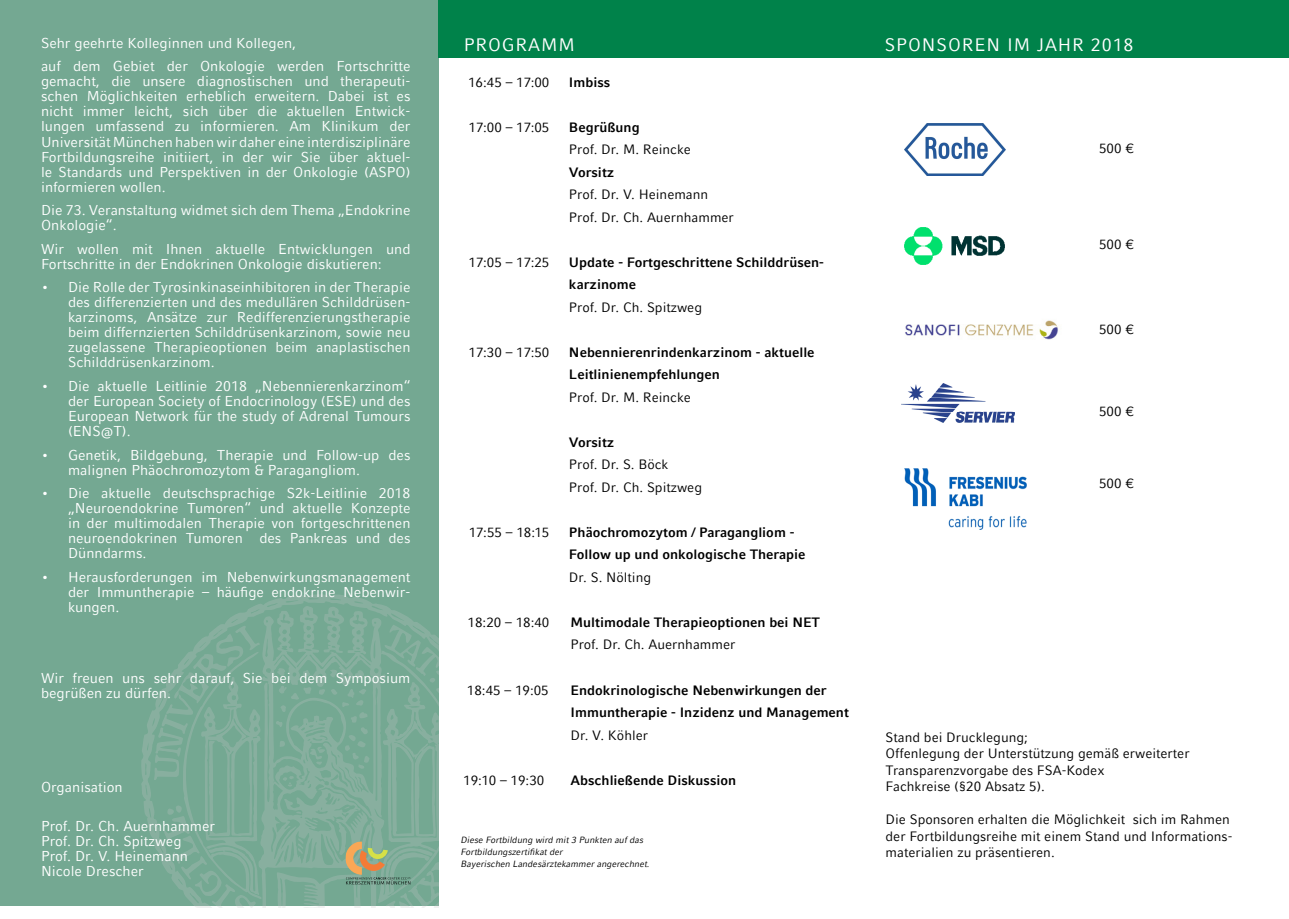
<style>
.page{position:relative;width:1289px;height:919px;background:#fff}
.page>*{position:absolute;margin:0;border:0;box-sizing:border-box;transform-origin:0 0}
.t1{font:18px "LMU Compatil Fact";letter-spacing:.05em;color:#fff}
.t2{font:14.25px/15px "LMU Compatil Fact";color:#fff}
.t3{font:13.5px/16.5px "LMU Compatil Fact";color:#000}
.t4{font:700 13.5px/22.5px "LMU Compatil Fact";color:#000}
.t5{font:italic 9px/12px "LMU Compatil Fact";color:#000}
</style>
<div class="page">
<div style="left:0;top:0;width:438px;height:906px;background:#74a892"></div>
<div style="left:438px;top:0;width:850px;height:57px;background:#00824a"></div>
<svg style="left:141px;top:594px;width:240px;height:245px"></svg>
<img style="left:904px;top:123px;width:101px;height:53px">
<img style="left:904px;top:227px;width:101px;height:38px">
<img style="left:905px;top:320px;width:153px;height:20px">
<svg style="left:154px;top:605px;width:284px;height:302px"></svg>
<img style="left:901px;top:384px;width:113px;height:38px">
<img style="left:904px;top:469px;width:122px;height:60px">
<p class="t2" style="left:41px;top:31px;width:371px;line-height:23.5px">Sehr geehrte Kolleginnen und Kollegen,<br>auf dem Gebiet der Onkologie werden Fortschritte</p>
<p class="t2" style="left:41px;top:74px;width:371px;text-align:justify">gemacht, die unsere diagnostischen und therapeuti&shy;schen Möglichkeiten erheblich erweitern. Dabei ist es nicht immer leicht, sich über die aktuellen Entwick&shy;lungen umfassend zu informieren. Am Klinikum der Universität München haben wir daher eine interdisziplinäre Fortbildungsreihe initiiert, in der wir Sie über aktuel&shy;le Standards und Perspektiven in der Onkologie (ASPO) informieren wollen.</p>
<p class="t2" style="left:41px;top:202px;width:371px">Die 73. Veranstaltung widmet sich dem Thema „Endokrine<br>Onkologie“.</p>
<p class="t2" style="left:41px;top:241px;width:371px">Wir wollen mit I hnen aktuelle Entwicklungen und<br>Fortschritte in der Endokrinen Onkologie diskutieren:</p>
<p class="t2" style="left:68px;top:280px;width:344px;text-align:justify;text-indent:-27px">• Die Rolle der Tyrosinkinaseinhibitoren in der Therapie des differenzierten und des medullären Schilddrüsen&shy;karzinoms, Ansätze zur Redifferenzierungstherapie beim differnzierten Schilddrüsenkarzinom, sowie neu zugelassene Therapieoptionen beim anaplastischen Schilddrüsenkarzinom.</p>
<p class="t2" style="left:68px;top:378px;width:344px;text-align:justify;text-indent:-27px">• Die aktuelle Leitlinie 2018 „Nebennierenkarzinom“ der European Society of Endocrinology (ESE) und des European N etwork für the study of Adrenal Tumours (ENS@T).</p>
<p class="t2" style="left:68px;top:447px;width:344px;text-indent:-27px">• Genetik, Bildgebung, Therapie und Follow-up des malignen Phäochromozytom &amp; Paragangliom.</p>
<p class="t2" style="left:68px;top:485px;width:344px;text-align:justify;text-indent:-27px">• Die aktuelle deutschsprachige S2k-Leitlinie 2018 „Neuroendokrine Tumoren“ und aktuelle Konzepte in der multimodalen Therapie von fortgeschrittenen neuroendokrinen Tumoren des Pankreas und des Dünndarms.</p>
<p class="t2" style="left:68px;top:569px;width:344px;text-align:justify;text-indent:-27px">• Herausforderungen im Nebenwirkungsmanagement der Immuntherapie – häufige endokrine Nebenwir&shy;kungen.</p>
<p class="t2" style="left:41px;top:670px;width:371px">Wir freuen uns sehr darauf, Sie bei dem Symposium begrüßen zu dürfen.</p>
<p class="t2" style="left:41px;top:779px;width:83px">Organisation</p>
<p class="t2" style="left:41px;top:818px;width:176px">Prof. Dr. Ch. Auernhammer<br>Prof. D r. Ch. Spitzweg<br>Prof. Dr. V. Heinemann<br>N icole Drescher</p>
<p class="t1" style="left:463px;top:34px;width:54px">programm</p>
<p class="t1" style="left:884px;top:34px;width:174px">sponsoren im Jahr</p>
<p class="t1" style="left:1090px;top:34px;width:44px">2018</p>
<p class="t3" style="left:468px;top:74px;width:83px">16:45 – 17:00</p>
<p class="t4" style="left:569px;top:71px;width:43px">Imbiss</p>
<p class="t3" style="left:468px;top:119px;width:82px">17:00 – 17:05</p>
<p class="t4" style="left:569px;top:116px;width:72px">Begrüßung</p>
<p class="t3" style="left:569px;top:141px;width:123px">Prof. D r. M. Reincke</p>
<p class="t4" style="left:569px;top:161px;width:47px">Vorsitz</p>
<p class="t3" style="left:569px;top:183px;width:166px;line-height:22.5px">Prof. Dr. V. Heinemann<br>Prof. Dr. Ch. Auernhammer</p>
<p class="t3" style="left:468px;top:254px;width:82px">17:05 – 17:25</p>
<p class="t4" style="left:569px;top:251px;width:256px">Update - Fortgeschrittene Schilddrüsen&shy;karzinome</p>
<p class="t3" style="left:569px;top:299px;width:135px">Prof. D r. Ch. Spitzweg</p>
<p class="t3" style="left:468px;top:344px;width:82px">17:30 – 17:50</p>
<p class="t4" style="left:569px;top:341px;width:247px">Nebennierenrindenkarzinom - aktuelle<br>Leitlinienempfehlungen</p>
<p class="t3" style="left:569px;top:389px;width:123px">Prof. D r. M. Reincke</p>
<p class="t4" style="left:569px;top:431px;width:47px">Vorsitz</p>
<p class="t3" style="left:569px;top:453px;width:135px;line-height:22.5px">Prof. D r. S. Böck<br>Prof. D r. Ch. Spitzweg</p>
<p class="t3" style="left:469px;top:524px;width:82px">17:55 – 18:15</p>
<p class="t4" style="left:569px;top:521px;width:238px">Phäochromozytom / Paragangliom -<br>Follow up und onkologische Therapie</p>
<p class="t3" style="left:569px;top:569px;width:84px">Dr. S. Nölting</p>
<p class="t3" style="left:467px;top:614px;width:83px">18:20 – 18:40</p>
<p class="t4" style="left:570px;top:611px;width:251px">Multimodale Therapieoptionen bei NET</p>
<p class="t3" style="left:570px;top:636px;width:166px">Prof. Dr. Ch. Auernhammer</p>
<p class="t3" style="left:467px;top:681px;width:83px">18:45 – 19:05</p>
<p class="t4" style="left:570px;top:678px;width:280px">Endokrinologische Nebenwirkungen der<br>Immuntherapie - Inzidenz und Management</p>
<p class="t3" style="left:570px;top:726px;width:79px">Dr. V. Köhler</p>
<p class="t3" style="left:463px;top:771px;width:83px">19:10 – 19:30</p>
<p class="t4" style="left:570px;top:768px;width:167px">Abschließende Diskussion</p>
<p class="t5" style="left:460px;top:833px;width:190px">Diese Fortbildung wird mit 3 Punkten auf das<br>Fortbildungszertifikat der<br>Bayerischen Landesärztekammer angerechnet.</p>
<p class="t3" style="left:1098px;top:139px;width:36px">500 €</p>
<p class="t3" style="left:1098px;top:236px;width:36px">500 €</p>
<p class="t3" style="left:1098px;top:321px;width:36px">500 €</p>
<p class="t3" style="left:1098px;top:403px;width:36px">500 €</p>
<p class="t3" style="left:1098px;top:475px;width:36px">500 €</p>
<p class="t3" style="left:885px;top:728px;width:305px">Stand bei Drucklegung;<br>Offenlegung der Unterstützung gemäß erweiterter Transparenzvorgabe des FSA-Kodex<br>Fachkreise (§20 Absatz 5).</p>
<p class="t3" style="left:885px;top:811px;width:348px">Die Sponsoren erhalten die Möglichkeit sich im Rahmen der Fortbildungsreihe mit einem Stand und I nformations&shy;materialien zu präsentieren.</p>
</div>
